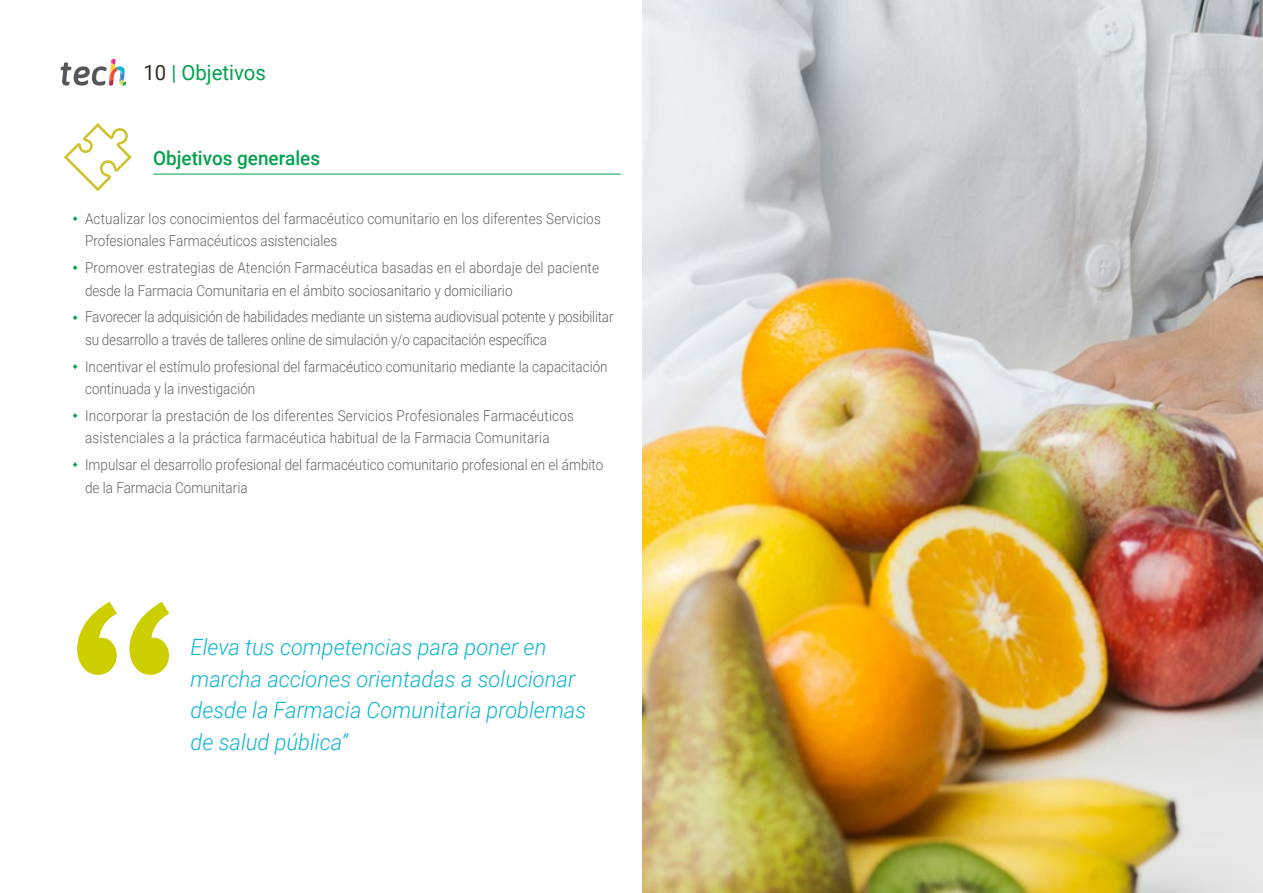
<style>
.page{position:relative;width:1263px;height:893px;background:#fff}
.page>*{position:absolute;margin:0;border:0;box-sizing:border-box;transform-origin:0 0}
.t1{font:italic 300 22.5px/31.5px "Roboto";color:#0fb6cf}
.t2{font:21px "Roboto";color:#04a14d}
.t3{font:500 19.5px "Roboto";color:#04a14d}
.t4{font:300 15px/22.5px "Roboto";color:#61646a;scale:.9 1}
.s1{color:#312e20}
</style>
<div class="page">
<img style="left:642px;top:0;width:621px;height:893px">
<svg style="left:77px;top:602px;width:92px;height:73px"></svg>
<svg style="left:61px;top:59px;width:65px;height:27px"></svg>
<svg style="left:64px;top:123px;width:68px;height:68px"></svg>
<hr style="left:153px;top:174px;width:468px;height:1px;background:#04a14d">
<h2 class="t2" style="left:144px;top:57px;width:124px"><span class="s1">10</span> | Objetivos</h2>
<h3 class="t3" style="left:153px;top:144px;width:169px">Objetivos generales</h3>
<p class="t4" style="left:85px;top:207px;width:575px">Actualizar los conocimientos del farmacéutico comunitario en los diferentes Servicios<br>Profesionales Farmacéuticos asistenciales</p>
<p class="t4" style="left:85px;top:256px;width:573px">Promover estrategias de Atención Farmacéutica basadas en el abordaje del paciente desde la Farmacia Comunitaria en el ámbito sociosanitario y domiciliario</p>
<p class="t4" style="left:85px;top:305px;width:589px">Favorecer la adquisición de habilidades mediante un sistema audiovisual potente y posibilitar su desarrollo a través de talleres online de simulación y/o capacitación específica</p>
<p class="t4" style="left:85px;top:354px;width:582px">Incentivar el estímulo profesional del farmacéutico comunitario mediante la capacitación continuada y la investigación</p>
<p class="t4" style="left:85px;top:404px;width:545px">Incorporar la prestación de los diferentes Servicios Profesionales Farmacéuticos asistenciales a la práctica farmacéutica habitual de la Farmacia Comunitaria</p>
<p class="t4" style="left:85px;top:453px;width:577px">Impulsar el desarrollo profesional del farmacéutico comunitario profesional en el ámbito de la Farmacia Comunitaria</p>
<h1 class="t1" style="left:191px;top:631px;width:397px">Eleva tus competencias para poner en marcha acciones orientadas a solucionar desde la Farmacia Comunitaria problemas de salud pública”</h1>
</div>
